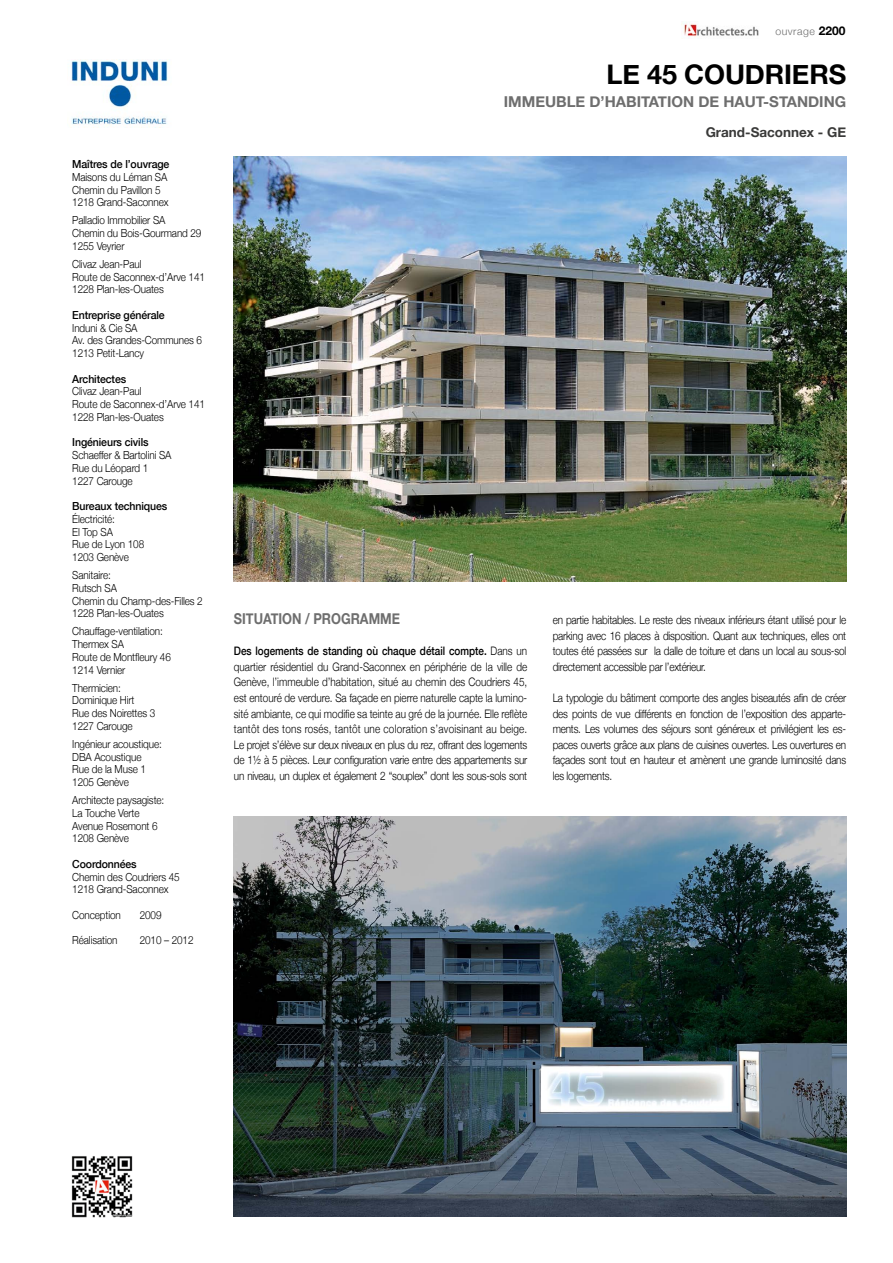
<style>
.page{position:relative;width:893px;height:1263px;background:#fff}
.page>*{position:absolute;margin:0;border:0;box-sizing:border-box;transform-origin:0 0}
.t1{font:700 27px "Helvetica Neue";letter-spacing:-.005em;color:#000}
.t2{font:700 15px "Helvetica Neue";color:#6e6e6e}
.t3{font:700 15px "Helvetica Neue";color:#6e6e6e;scale:.85 1}
.t4{font:700 13.5px "Helvetica Neue";color:#3a3a39}
.t5{font:300 11.7px/15.6px "Helvetica Neue";letter-spacing:-.02em;color:#000;text-align:justify;scale:.85 1}
.t6{font:300 11.1px/12.8px "Helvetica Neue";letter-spacing:-.01em;color:#000;scale:.89 1}
.t7{font:500 11.1px "Helvetica Neue";letter-spacing:-.01em;color:#000;scale:.95 1}
.t8{font:300 10.5px "Helvetica Neue";letter-spacing:.05em;color:#6e6e6e}
.s1{font-weight:700;font-size:12px;color:#000}
.s2{font-weight:500}
</style>
<div class="page">
<img style="left:71px;top:1156px;width:62px;height:62px">
<img style="left:681px;top:23px;width:78px;height:16px">
<img style="left:71px;top:59px;width:97px;height:68px">
<img style="left:234px;top:157px;width:612px;height:425px">
<img style="left:234px;top:816px;width:612px;height:400px">
<p class="t7" style="left:72px;top:155px;width:104px">Maîtres de l’ouvrage</p>
<p class="t6" style="left:72px;top:170px;width:110px">Maisons du Léman SA<br>Chemin du Pavillon 5<br>1218 Grand-Saconnex</p>
<p class="t6" style="left:72px;top:213px;width:147px">Palladio Immobilier SA<br>Chemin du Bois-Gourmand 29<br>1255 Veyrier</p>
<p class="t6" style="left:72px;top:257px;width:151px">Clivaz Jean-Paul<br>Route de Saconnex-d’Arve 141<br>1228 Plan-les-Ouates</p>
<p class="t7" style="left:72px;top:306px;width:99px">Entreprise générale</p>
<p class="t6" style="left:72px;top:321px;width:147px">Induni &amp; Cie SA<br>Av. des Grandes-Communes 6<br>1213 Petit-Lancy</p>
<p class="t7" style="left:72px;top:370px;width:58px">Architectes</p>
<p class="t6" style="left:72px;top:384px;width:151px">Clivaz Jean-Paul<br>Route de Saconnex-d’Arve 141<br>1228 Plan-les-Ouates</p>
<p class="t7" style="left:72px;top:433px;width:82px">Ingénieurs civils</p>
<p class="t6" style="left:72px;top:448px;width:113px">Schaeffer &amp; Bartolini SA<br>Rue du Léopard 1<br>1227 Carouge</p>
<p class="t7" style="left:72px;top:497px;width:102px">Bureaux techniques</p>
<p class="t6" style="left:72px;top:512px;width:82px">Électricité:<br>El Top SA<br>Rue de Lyon 108<br>1203 Genève</p>
<p class="t6" style="left:72px;top:568px;width:148px">Sanitaire:<br>Rutsch SA<br>Chemin du Champ-des-Filles 2<br>1228 Plan-les-Ouates</p>
<p class="t6" style="left:72px;top:624px;width:112px">Chauffage-ventilation:<br>Thermex SA<br>Route de Montfleury 46<br>1214 Vernier</p>
<p class="t6" style="left:72px;top:681px;width:95px">Thermicien:<br>Dominique Hirt<br>Rue des Noirettes 3<br>1227 Carouge</p>
<p class="t6" style="left:72px;top:737px;width:102px">Ingénieur acoustique:<br>DBA Acoustique<br>Rue de la Muse 1<br>1205 Genève</p>
<p class="t6" style="left:72px;top:793px;width:105px">Architecte paysagiste:<br>La Touche Verte<br>Avenue Rosemont 6<br>1208 Genève</p>
<p class="t7" style="left:72px;top:855px;width:69px">Coordonnées</p>
<p class="t6" style="left:72px;top:870px;width:122px">Chemin des Coudriers 45<br>1218 Grand-Saconnex</p>
<p class="t6" style="left:72px;top:908px;width:56px">Conception</p>
<p class="t6" style="left:140px;top:908px;width:26px">2009</p>
<p class="t6" style="left:72px;top:933px;width:52px">Réalisation</p>
<p class="t6" style="left:140px;top:933px;width:62px">2010 – 2012</p>
<p class="t8" style="left:775px;top:23px;width:72px">ouvrage <span class="s1">2200</span></p>
<h1 class="t1" style="left:606px;top:53px;width:241px">LE 45 COUDRIERS</h1>
<p class="t2" style="left:504px;top:89px;width:344px">IMMEUBLE D’HABITATION DE HAUT-STANDING</p>
<p class="t4" style="left:706px;top:121px;width:142px">Grand-Saconnex - GE</p>
<p class="t3" style="left:234px;top:607px;width:197px">SITUATION / PROGRAMME</p>
<p class="t5" style="left:234px;top:643px;width:347px"><span class="s2">Des logements de standing où chaque détail compte.</span> Dans un quartier résidentiel du Grand-Saconnex en périphérie de la ville de Genève, l’immeuble d’habitation, situé au chemin des Coudriers 45, est entouré de verdure. Sa façade en pierre naturelle capte la lumino&shy;sité ambiante, ce qui modifie sa teinte au gré de la journée. Elle reflète tantôt des tons rosés, tantôt une coloration s’avoisinant au beige.<br>Le projet s’élève sur deux niveaux en plus du rez, offrant des logements de 1½ à 5 pièces. Leur configuration varie entre des appartements sur un niveau, un duplex et également 2 “souplex” dont les sous-sols sont</p>
<p class="t5" style="left:553px;top:611px;width:347px">en partie habitables. Le reste des niveaux inférieurs étant utilisé pour le parking avec 16 places à disposition. Quant aux techniques, elles ont toutes été passées sur la dalle de toiture et dans un local au sous-sol directement accessible par l’extérieur.</p>
<p class="t5" style="left:553px;top:689px;width:347px">La typologie du bâtiment comporte des angles biseautés afin de créer des points de vue différents en fonction de l’exposition des apparte&shy;ments. Les volumes des séjours sont généreux et privilégient les es&shy;paces ouverts grâce aux plans de cuisines ouvertes. Les ouvertures en façades sont tout en hauteur et amènent une grande luminosité dans les logements.</p>
</div>
